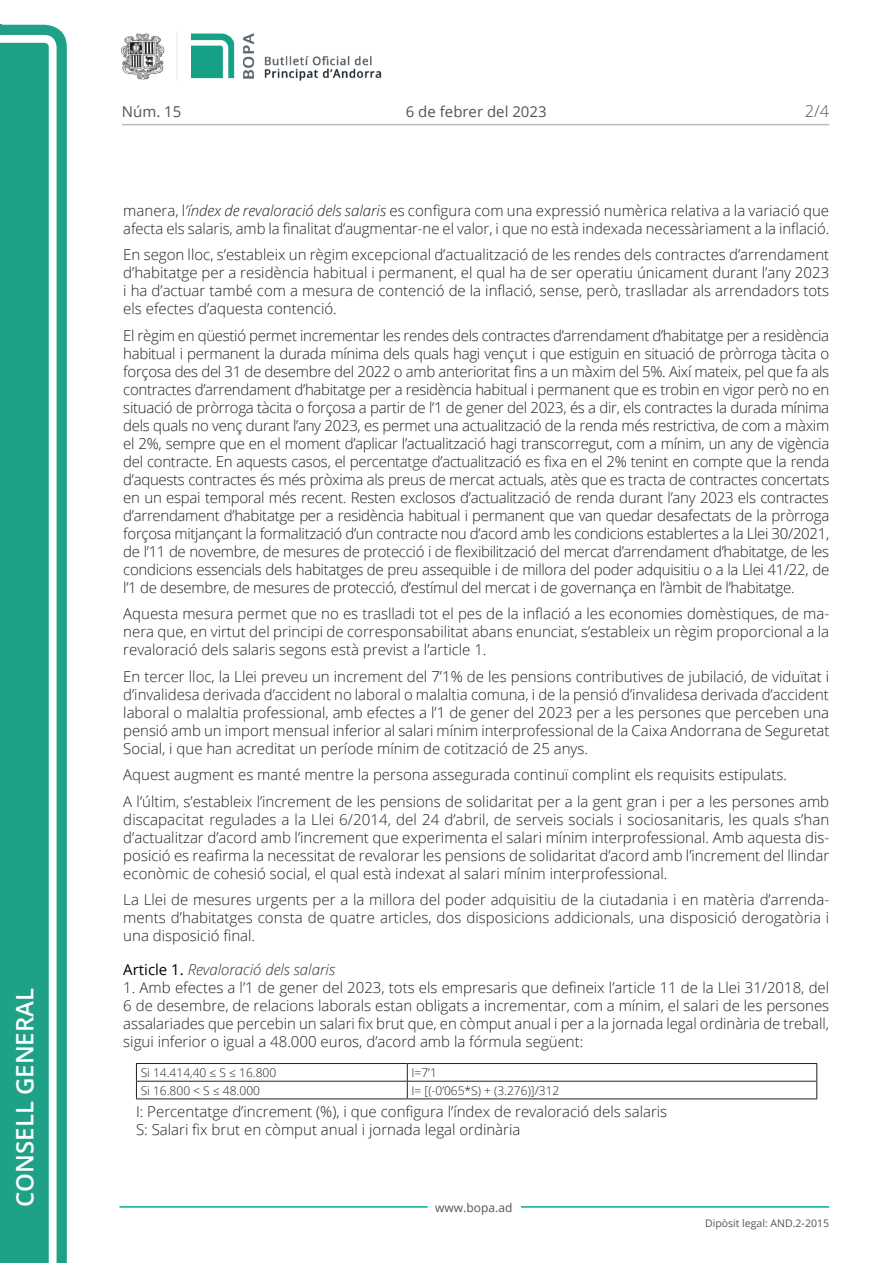
<style>
.page{position:relative;width:893px;height:1263px;background:#fff}
.page>*{position:absolute;margin:0;border:0;box-sizing:border-box;transform-origin:0 0}
.t1{font:600 24px "Open Sans";color:#fff}
.t2{font:300 16.5px "Open Sans";color:#545454}
.Body_text{font:300 15px/18px "Open Sans";color:#231f20;text-align:justify}
.Body_text_NOS{font:300 15px "Open Sans";color:#231f20}
.Body_text_i{font:300 15px "Open Sans";color:#231f20}
.Titol_7{font:italic 300 15px "Open Sans";color:#303030}
.t3{font:15px "Open Sans";color:#545454}
.TaulaText{font:300 12px "Open Sans";color:#231f20}
.t4{font:12px "Open Sans";color:#545454}
.t5{font:10.5px "Open Sans";color:#545454}
.s1{font-style:italic}
.s2{font-weight:400;font-style:normal;color:#000}
</style>
<div class="page">
<svg style="left:0;top:25px;width:67px;height:1238px;fill:#1ea187"></svg>
<div style="left:0;top:43px;width:49px;height:1220px;background:#1ea187"></div>
<img style="left:122px;top:32px;width:260px;height:49px">
<hr style="left:119px;top:1206px;width:309px;height:2px;background:#00ae91">
<hr style="left:521px;top:1206px;width:308px;height:2px;background:#00ae91">
<hr style="left:122px;top:124px;width:707px;height:1px;background:#bcbdc0">
<hr style="left:136px;top:1098px;width:271px;height:1px;background:#231f20">
<hr style="left:407px;top:1098px;width:410px;height:1px;background:#231f20">
<hr style="left:136px;top:1063px;width:271px;height:1px;background:#231f20">
<svg style="left:136px;top:1064px;width:1px;height:34px"></svg>
<hr style="left:136px;top:1081px;width:271px;height:1px;background:#231f20">
<hr style="left:407px;top:1063px;width:410px;height:1px;background:#231f20">
<svg style="left:407px;top:1064px;width:1px;height:34px"></svg>
<svg style="left:816px;top:1064px;width:1px;height:34px"></svg>
<hr style="left:407px;top:1081px;width:410px;height:1px;background:#231f20">
<h1 class="t1" style="left:8px;top:1207px;width:220px;rotate:-90deg">Consell General</h1>
<p class="t3" style="left:122px;top:102px;width:61px">Núm. 15</p>
<p class="t3" style="left:406px;top:102px;width:142px">6 de febrer del 2023</p>
<p class="t2" style="left:805px;top:100px;width:26px">2/4</p>
<p class="Body_text" style="left:123px;top:201px;width:707px">manera, l<span class="s1">’índex de revaloració dels salaris</span> es configura com una expressió numèrica relativa a la variació que afecta els salaris, amb la finalitat d’augmentar-ne el valor, i que no està indexada necessàriament a la inflació.</p>
<p class="Body_text" style="left:123px;top:245px;width:707px">En segon lloc, s’estableix un règim excepcional d’actualització de les rendes dels contractes d’arrendament d’habitatge per a residència habitual i permanent, el qual ha de ser operatiu únicament durant l’any 2023 i ha d’actuar també com a mesura de contenció de la inflació, sense, però, traslladar als arrendadors tots els efectes d’aquesta contenció.</p>
<p class="Body_text" style="left:123px;top:326px;width:707px">El règim en qüestió permet incrementar les rendes dels contractes d’arrendament d’habitatge per a residència habitual i permanent la durada mínima dels quals hagi vençut i que estiguin en situació de pròrroga tàcita o forçosa des del 31 de desembre del 2022 o amb anterioritat fins a un màxim del 5%. Així mateix, pel que fa als contractes d’arrendament d’habitatge per a residència habitual i permanent que es trobin en vigor però no en situació de pròrroga tàcita o forçosa a partir de l’1 de gener del 2023, és a dir, els contractes la durada mínima dels quals no venç durant l’any 2023, es permet una actualització de la renda més restrictiva, de com a màxim el 2%, sempre que en el moment d’aplicar l’actualització hagi transcorregut, com a mínim, un any de vigència del contracte. En aquests casos, el percentatge d’actualització es fixa en el 2% tenint en compte que la renda d’aquests contractes és més pròxima als preus de mercat actuals, atès que es tracta de contractes concertats en un espai temporal més recent. Resten exclosos d’actualització de renda durant l’any 2023 els contractes d’arrendament d’habitatge per a residència habitual i permanent que van quedar desafectats de la pròrroga forçosa mitjançant la formalització d’un contracte nou d’acord amb les condicions establertes a la Llei 30/2021, de l’11 de novembre, de mesures de protecció i de flexibilització del mercat d’arrendament d’habitatge, de les condicions essencials dels habitatges de preu assequible i de millora del poder adquisitiu o a la Llei 41/22, de l’1 de desembre, de mesures de protecció, d’estímul del mercat i de governança en l’àmbit de l’habitatge.</p>
<p class="Body_text" style="left:123px;top:604px;width:707px">Aquesta mesura permet que no es traslladi tot el pes de la inflació a les economies domèstiques, de ma&shy;nera que, en virtut del principi de corresponsabilitat abans enunciat, s’estableix un règim proporcional a la revaloració dels salaris segons està previst a l’article 1.</p>
<p class="Body_text" style="left:123px;top:667px;width:707px">En tercer lloc, la Llei preveu un increment del 7’1% de les pensions contributives de jubilació, de viduïtat i d’invalidesa derivada d’accident no laboral o malaltia comuna, i de la pensió d’invalidesa derivada d’accident laboral o malaltia professional, amb efectes a l’1 de gener del 2023 per a les persones que perceben una pensió amb un import mensual inferior al salari mínim interprofessional de la Caixa Andorrana de Seguretat Social, i que han acreditat un període mínim de cotització de 25 anys.</p>
<p class="Body_text" style="left:123px;top:765px;width:665px">Aquest augment es manté mentre la persona assegurada continuï complint els requisits estipulats.</p>
<p class="Body_text" style="left:123px;top:792px;width:708px">A l’últim, s’estableix l’increment de les pensions de solidaritat per a la gent gran i per a les persones amb discapacitat regulades a la Llei 6/2014, del 24 d’abril, de serveis socials i sociosanitaris, les quals s’han d’actualitzar d’acord amb l’increment que experimenta el salari mínim interprofessional. Amb aquesta dis&shy;posició es reafirma la necessitat de revalorar les pensions de solidaritat d’acord amb l’increment del llindar econòmic de cohesió social, el qual està indexat al salari mínim interprofessional.</p>
<p class="Body_text" style="left:123px;top:890px;width:708px">La Llei de mesures urgents per a la millora del poder adquisitiu de la ciutadania i en matèria d’arrenda&shy;ments d’habitatges consta de quatre articles, dos disposicions addicionals, una disposició derogatòria i una disposició final.</p>
<p class="Titol_7" style="left:123px;top:959px;width:213px"><span class="s2">Article 1.</span> Revaloració dels salaris</p>
<p class="Body_text" style="left:123px;top:978px;width:707px">1. Amb efectes a l’1 de gener del 2023, tots els empresaris que defineix l’article 11 de la Llei 31/2018, del 6 de desembre, de relacions laborals estan obligats a incrementar, com a mínim, el salari de les persones assalariades que percebin un salari fix brut que, en còmput anual i per a la jornada legal ordinària de treball, sigui inferior o igual a 48.000 euros, d’acord amb la fórmula següent:</p>
<p class="TaulaText" style="left:141px;top:1064px;width:137px">Si 14.414,40 ≤ S ≤ 16.800</p>
<p class="TaulaText" style="left:412px;top:1064px;width:27px">I=7’1</p>
<p class="TaulaText" style="left:141px;top:1082px;width:121px">Si 16.800 &lt; S ≤ 48.000</p>
<p class="TaulaText" style="left:412px;top:1082px;width:149px">I= [(-0’065*S) + (3.276)]/312</p>
<p class="Body_text_NOS" style="left:136px;top:1101px;width:533px">I: Percentatge d’increment (%), i que configura l’índex de revaloració dels salaris</p>
<p class="Body_text_i" style="left:136px;top:1119px;width:386px">S: Salari fix brut en còmput anual i jornada legal ordinària</p>
<p class="t4" style="left:435px;top:1199px;width:79px">www.bopa.ad</p>
<p class="t5" style="left:705px;top:1216px;width:125px">Dipòsit legal: AND.2-2015</p>
</div>
